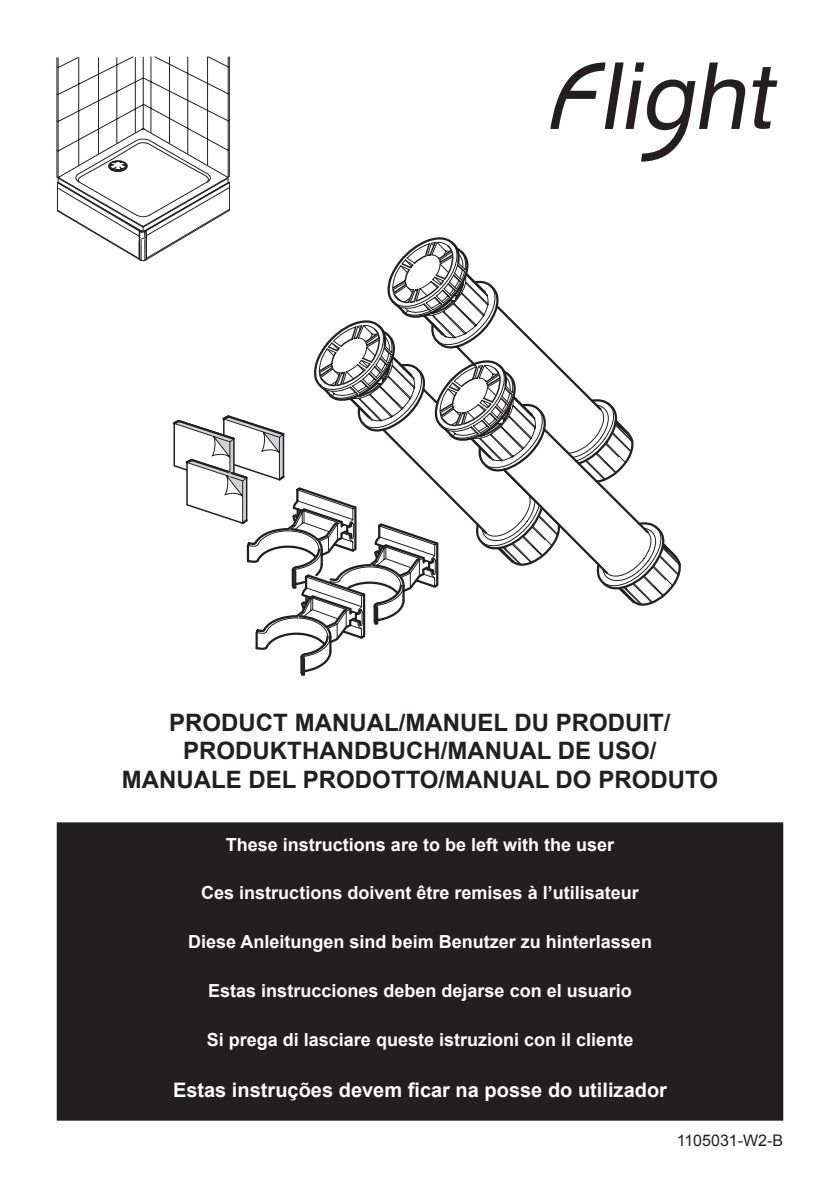
<style>
.page{position:relative;width:840px;height:1191px;background:#fff}
.page>*{position:absolute;margin:0;border:0;box-sizing:border-box;transform-origin:0 0}
.Heading_3{font:700 24px "Arial";color:#231f20}
.Body_Justify{font:700 20px "Arial";color:#fff}
.Body_Justify-2{font:700 18px "Arial";color:#fff}
.Body_Centre{font:16px "Arial";color:#231f20}
</style>
<div class="page">
<div style="left:58px;top:823px;width:723px;height:296px;background:#231f20"></div>
<div style="left:57px;top:822px;width:725px;height:298px;border:2px solid #231f20"></div>
<svg style="left:752px;top:67px;width:25px;height:62px"></svg>
<svg style="left:57px;top:57px;width:687px;height:619px"></svg>
<p class="Heading_3" style="left:169px;top:706px;width:502px">PRODUCT MANUAL/MANUEL DU PRODUIT/</p>
<p class="Heading_3" style="left:183px;top:735px;width:474px">PRODUKTHANDBUCH/MANUAL DE USO/</p>
<p class="Heading_3" style="left:122px;top:764px;width:361px">MANUALE DEL PRODOTTO/Manual</p>
<p class="Heading_3" style="left:555px;top:764px;width:77px">do Produto</p>
<p class="Body_Justify-2" style="left:226px;top:832px;width:390px">These instructions are to be left with the user</p>
<p class="Body_Justify-2" style="left:201px;top:881px;width:439px">Ces instructions doivent être remises à l’utilisateur</p>
<p class="Body_Justify-2" style="left:188px;top:930px;width:465px">Diese Anleitungen sind beim Benutzer zu hinterlassen</p>
<p class="Body_Justify-2" style="left:208px;top:979px;width:425px">Estas instrucciones deben dejarse con el usuario</p>
<p class="Body_Justify-2" style="left:206px;top:1027px;width:428px">Si prega di lasciare queste istruzioni con il cliente</p>
<p class="Body_Justify" style="left:173px;top:1077px;width:495px">Estas instruções devem ficar na posse do utilizador</p>
<p class="Body_Centre" style="left:676px;top:1129px;width:108px">1105031-W2-B</p>
</div>
